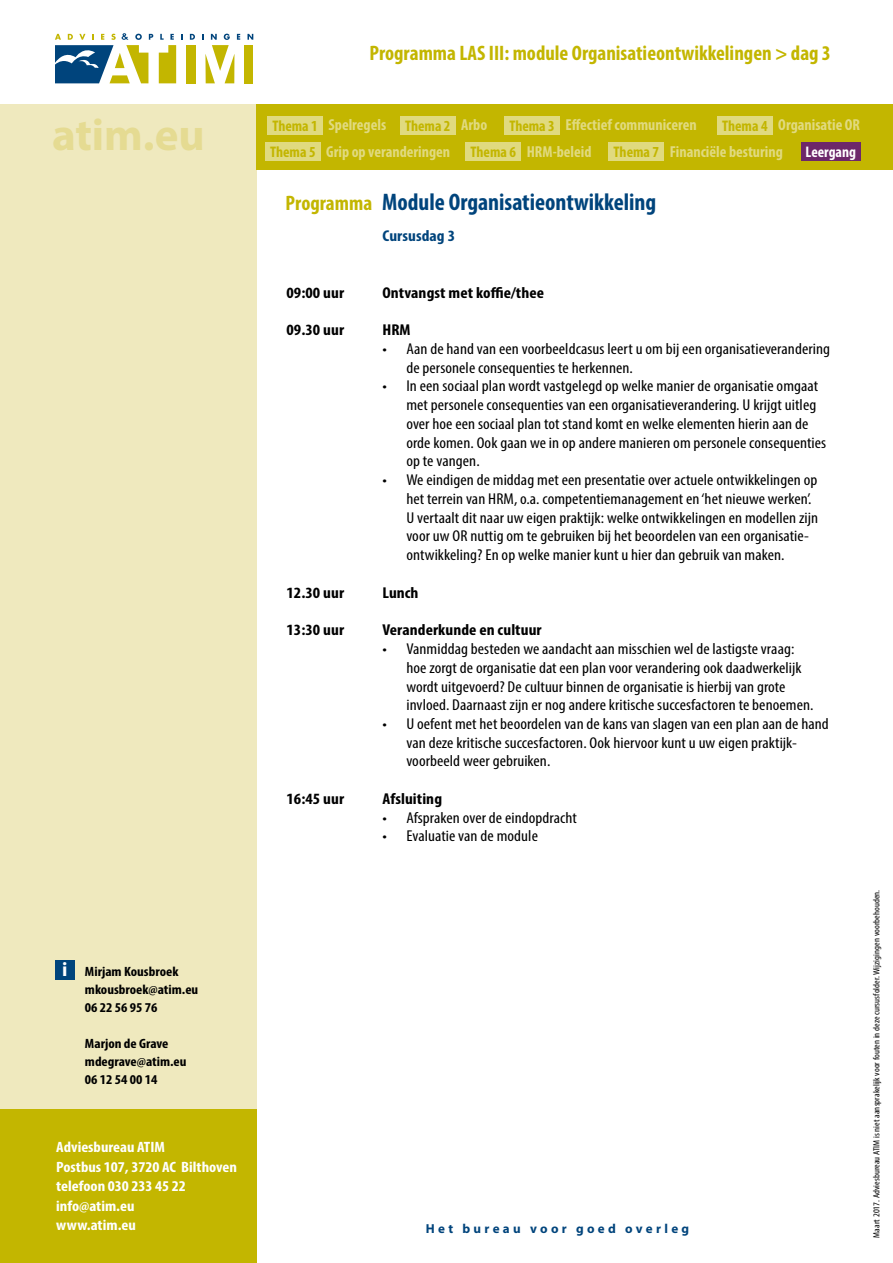
<style>
.page{position:relative;width:893px;height:1263px;background:#fff}
.page>*{position:absolute;margin:0;border:0;box-sizing:border-box;transform-origin:0 0}
.t1{font:700 45px "Myriad Pro";color:#e5db92}
.t2{font:700 condensed 24px "Myriad Pro";color:#00447c}
.t3{font:700 condensed 21px "Myriad Pro";color:#c3b600}
.t4{font:700 condensed 15.9px "Myriad Pro";color:#fff}
.t5{font:condensed 15.75px/18.8px "Myriad Pro";letter-spacing:.005em;color:#000;scale:1.1 1}
.t6{font:700 condensed 15.75px "Myriad Pro";letter-spacing:.005em;color:#000;scale:1.1 1}
.t7{font:700 condensed 15.75px "Myriad Pro";letter-spacing:.005em;color:#00447c;scale:1.1 1}
.t8{font:700 condensed 15.45px "Myriad Pro";color:#fff}
.t9{font:700 condensed 15px/19.5px "Myriad Pro";color:#fff;scale:1.1 1}
.t10{font:700 condensed 13.5px/18px "Myriad Pro";color:#000;scale:1.1 1}
.t11{font:700 13.05px "Myriad";letter-spacing:.255em;color:#00447c}
.t12{font:condensed 9px "Myriad Pro";letter-spacing:.005em;color:#000;scale:1.1 1}
.s1{font-family:"Myriad";font-stretch:normal;font-size:19.5px;color:#fff}
.s2{font-size:15.45px;color:#c3b600}
.s3{font-size:21px;color:#c3b600}
</style>
<div class="page">
<div style="left:0;top:104px;width:257px;height:1006px;background:#efe9be"></div>
<div style="left:257px;top:104px;width:636px;height:66px;background:#c3b600"></div>
<div style="left:265px;top:142px;width:55px;height:19px;background:#e0da7f"></div>
<div style="left:466px;top:142px;width:55px;height:19px;background:#e0da7f"></div>
<div style="left:609px;top:142px;width:55px;height:19px;background:#e0da7f"></div>
<div style="left:801px;top:142px;width:60px;height:19px;background:#6d276a"></div>
<svg style="left:190px;top:34px;width:5px;height:6px"></svg>
<svg style="left:247px;top:34px;width:6px;height:6px"></svg>
<div style="left:186px;top:45px;width:10px;height:38px;background:#c3b600"></div>
<svg style="left:159px;top:34px;width:24px;height:49px"></svg>
<svg style="left:202px;top:34px;width:38px;height:49px"></svg>
<div style="left:244px;top:45px;width:9px;height:38px;background:#c3b600"></div>
<svg style="left:55px;top:33px;width:98px;height:50px"></svg>
<div style="left:0;top:1110px;width:257px;height:153px;background:#c3b600"></div>
<div style="left:268px;top:116px;width:55px;height:19px;background:#e0da7f"></div>
<div style="left:400px;top:116px;width:55px;height:19px;background:#e0da7f"></div>
<div style="left:505px;top:116px;width:55px;height:19px;background:#e0da7f"></div>
<div style="left:717px;top:116px;width:55px;height:19px;background:#e0da7f"></div>
<div style="left:55px;top:960px;width:20px;height:20px;background:#00447c"></div>
<h1 class="t1" style="left:52px;top:105px;width:154px">atim.eu</h1>
<p class="t10" style="left:85px;top:962px;width:105px;text-indent:-23px"><span class="s1">i</span> Mirjam Kousbroek mkousbroek@atim.eu<br>06 22 56 95 76</p>
<p class="t10" style="left:85px;top:1034px;width:94px">Marjon de Grave mdegrave@atim.eu<br>06 12 54 00 14</p>
<p class="t9" style="left:56px;top:1137px;width:166px">Adviesbureau ATIM<br>Postbus 107, 3720 AC Bilthoven telefoon 030 233 45 22 info@atim.eu<br>www.atim.eu</p>
<h3 class="t3" style="left:369px;top:40px;width:463px">Programma LAS III: module Organisatieontwikkelingen &gt; dag 3</h3>
<p class="t4" style="left:272px;top:115px;width:216px"><span class="s2">Thema 1</span> Spelregels <span class="s2">Thema 2</span> Arbo</p>
<p class="t4" style="left:509px;top:115px;width:189px"><span class="s2">Thema 3</span> Effectief communiceren</p>
<p class="t4" style="left:722px;top:115px;width:139px"><span class="s2">Thema 4</span> Organisatie OR</p>
<p class="t4" style="left:270px;top:141px;width:182px"><span class="s2">Thema 5</span> Grip op veranderingen</p>
<p class="t4" style="left:471px;top:141px;width:122px"><span class="s2">Thema 6</span> HRM-beleid</p>
<p class="t4" style="left:614px;top:141px;width:171px"><span class="s2">Thema 7</span> Financiële besturing</p>
<p class="t8" style="left:806px;top:143px;width:52px">Leergang</p>
<h2 class="t2" style="left:286px;top:187px;width:372px"><span class="s3">Programma</span> Module Organisatieontwikkeling</h2>
<p class="t7" style="left:382px;top:226px;width:68px">Cursusdag 3</p>
<p class="t6" style="left:286px;top:283px;width:54px">09:00 uur</p>
<p class="t6" style="left:382px;top:283px;width:148px">Ontvangst met koffie/thee</p>
<p class="t6" style="left:286px;top:320px;width:54px">09.30 uur</p>
<p class="t6" style="left:382px;top:320px;width:27px">HRM</p>
<p class="t5" style="left:406px;top:339px;width:387px;text-indent:-24px">• Aan de hand van een voorbeeldcasus leert u om bij een organisatieverandering de personele consequenties te herkennen.</p>
<p class="t5" style="left:406px;top:377px;width:383px;text-indent:-24px">• In een sociaal plan wordt vastgelegd op welke manier de organisatie omgaat met personele consequenties van een organisatieverandering. U krijgt uitleg over hoe een sociaal plan tot stand komt en welke elementen hierin aan de orde komen. Ook gaan we in op andere manieren om personele consequenties op te vangen.</p>
<p class="t5" style="left:406px;top:470px;width:376px;text-indent:-24px">• We eindigen de middag met een presentatie over actuele ontwikkelingen op het terrein van HRM, o.a. competentiemanagement en ‘het nieuwe werken’.<br>U vertaalt dit naar uw eigen praktijk: welke ontwikkelingen en modellen zijn voor uw OR nuttig om te gebruiken bij het beoordelen van een organisatie&shy;ontwikkeling? En op welke manier kunt u hier dan gebruik van maken.</p>
<p class="t6" style="left:286px;top:582px;width:54px">12.30 uur</p>
<p class="t6" style="left:382px;top:582px;width:34px">Lunch</p>
<p class="t6" style="left:286px;top:620px;width:54px">13:30 uur</p>
<p class="t6" style="left:382px;top:620px;width:146px">Veranderkunde en cultuur</p>
<p class="t5" style="left:406px;top:639px;width:372px;text-indent:-24px">• Vanmiddag besteden we aandacht aan misschien wel de lastigste vraag: hoe zorgt de organisatie dat een plan voor verandering ook daadwerkelijk wordt uitgevoerd? De cultuur binnen de organisatie is hierbij van grote invloed. Daarnaast zijn er nog andere kritische succesfactoren te benoemen.</p>
<p class="t5" style="left:406px;top:714px;width:386px;text-indent:-24px">• U oefent met het beoordelen van de kans van slagen van een plan aan de hand van deze kritische succesfactoren. Ook hiervoor kunt u uw eigen praktijk&shy;voorbeeld weer gebruiken.</p>
<p class="t6" style="left:286px;top:789px;width:54px">16:45 uur</p>
<p class="t6" style="left:382px;top:789px;width:56px">Afsluiting</p>
<p class="t5" style="left:382px;top:808px;width:178px">• Afspraken over de eindopdracht</p>
<p class="t5" style="left:382px;top:827px;width:143px">• Evaluatie van de module</p>
<p class="t11" style="left:426px;top:1222px;width:265px">Het bureau voor goed overleg</p>
<p class="t12" style="left:871px;top:1237px;width:318px;rotate:-90deg">Maart 2017. Adviesbureau ATIM is niet aansprakelijk voor fouten in deze cursusfolder. Wijzigingen voorbehouden.</p>
</div>
